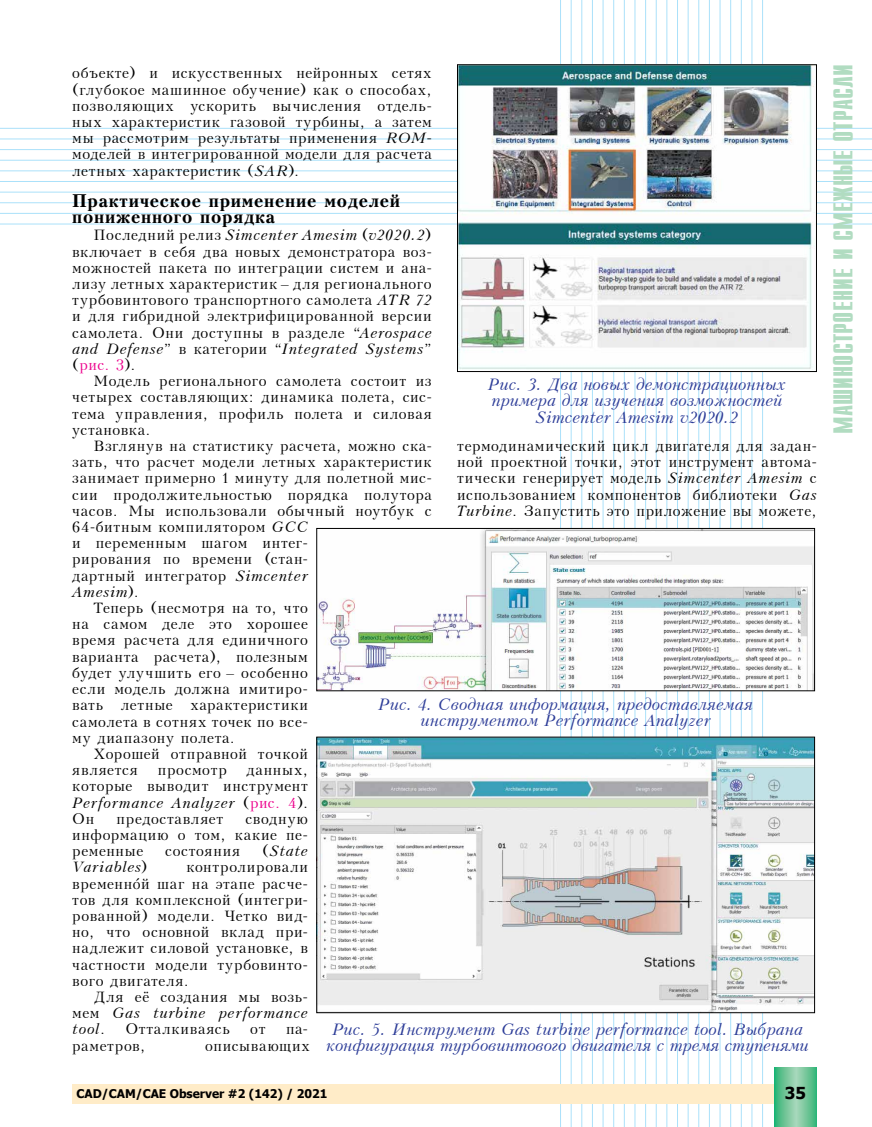
<style>
.page{position:relative;width:872px;height:1127px;background:#fff}
.page>*{position:absolute;margin:0;border:0;box-sizing:border-box;transform-origin:0 0}
.t1{font:700 22.5px "Z Compact";color:#b1dcc1}
.t2{font:700 18px/16.5px "Peterburg";letter-spacing:.04em;color:#000}
.t3{font:italic 16.5px/16.5px "Peterburg";color:#2d3d98;text-align:center}
.t4{font:700 16.5px "Tahoma";color:#000}
.t5{font:15px/16.2px "Peterburg";letter-spacing:.045em;color:#000;text-align:justify}
.t6{font:italic 15px/16.2px "Peterburg";letter-spacing:.04em;color:#000;text-align:justify}
.t7{font:700 12px "Tahoma";color:#000}
.s1{font-style:italic}
.s2{font-family:"Times New Roman"}
.s3{color:#ec008c}
.s4{font-style:normal}
</style>
<div class="page">
<hr style="left:560px;top:0;width:1px;height:1127px;background:#abe1fa">
<hr style="left:571px;top:0;width:1px;height:1127px;background:#abe1fa">
<hr style="left:581px;top:0;width:1px;height:1127px;background:#abe1fa">
<hr style="left:592px;top:0;width:1px;height:1127px;background:#abe1fa">
<hr style="left:603px;top:0;width:1px;height:1127px;background:#abe1fa">
<hr style="left:613px;top:0;width:1px;height:1127px;background:#abe1fa">
<hr style="left:624px;top:0;width:1px;height:1127px;background:#abe1fa">
<hr style="left:634px;top:0;width:1px;height:1127px;background:#abe1fa">
<hr style="left:645px;top:0;width:1px;height:1127px;background:#abe1fa">
<hr style="left:656px;top:0;width:1px;height:1127px;background:#abe1fa">
<hr style="left:666px;top:0;width:1px;height:1127px;background:#abe1fa">
<hr style="left:677px;top:0;width:1px;height:1127px;background:#abe1fa">
<hr style="left:688px;top:0;width:1px;height:1127px;background:#abe1fa">
<hr style="left:698px;top:0;width:1px;height:1127px;background:#abe1fa">
<hr style="left:709px;top:0;width:1px;height:1127px;background:#abe1fa">
<hr style="left:720px;top:0;width:1px;height:1127px;background:#abe1fa">
<hr style="left:730px;top:0;width:1px;height:1127px;background:#abe1fa">
<hr style="left:741px;top:0;width:1px;height:1127px;background:#abe1fa">
<hr style="left:751px;top:0;width:1px;height:1127px;background:#abe1fa">
<hr style="left:762px;top:0;width:1px;height:1127px;background:#abe1fa">
<hr style="left:0;top:128px;width:872px;height:1px;background:#abe1fa">
<hr style="left:0;top:139px;width:872px;height:1px;background:#abe1fa">
<hr style="left:0;top:149px;width:872px;height:1px;background:#abe1fa">
<hr style="left:0;top:160px;width:872px;height:1px;background:#abe1fa">
<hr style="left:0;top:171px;width:872px;height:1px;background:#abe1fa">
<hr style="left:0;top:181px;width:872px;height:1px;background:#abe1fa">
<hr style="left:0;top:192px;width:872px;height:1px;background:#abe1fa">
<hr style="left:0;top:202px;width:872px;height:1px;background:#abe1fa">
<hr style="left:0;top:213px;width:872px;height:1px;background:#abe1fa">
<hr style="left:0;top:224px;width:872px;height:1px;background:#abe1fa">
<div style="left:72px;top:1084px;width:744px;height:19px;background:#ffecc8"></div>
<svg style="left:774px;top:1067px;width:42px;height:60px;background:#6ec598"></svg>
<img style="left:459px;top:66px;width:355px;height:304px">
<div style="left:457px;top:64px;width:359px;height:308px;border:1px solid #000"></div>
<img style="left:318px;top:739px;width:495px;height:272px">
<div style="left:316px;top:737px;width:499px;height:276px;border:1px solid #000"></div>
<img style="left:318px;top:530px;width:495px;height:159px">
<div style="left:316px;top:528px;width:499px;height:163px;border:1px solid #000"></div>
<p class="t5" style="left:72px;top:65px;width:361px">объекте) и искусственных нейронных сетях (глубокое машинное обучение) как о способах, позволяющих ускорить вычисления отдель&shy;ных характеристик газовой турбины, а затем мы рассмотрим результаты применения <span class="s1">ROM&shy;</span>моделей в интегрированной модели для расчета летных характеристик (<span class="s1">SAR</span>).</p>
<p class="t2" style="left:72px;top:192px;width:329px">Практическое применение моделей пониженного порядка</p>
<p class="t5" style="left:72px;top:227px;width:361px;text-indent:21px">Последний релиз <span class="s1">Simcenter Amesim</span> (<span class="s1">v2020.2</span>) включает в себя два новых демонстратора воз&shy;можностей пакета по интеграции систем и ана&shy;лизу летных характеристик <span class="s2">–</span> для регионального турбовинтового транспортного самолета <span class="s1">ATR 72 </span>и для гибридной электрифицированной версии самолета. Они доступны в разделе “<span class="s1">Aerospace and Defense</span>” в категории “<span class="s1">Integrated Systems</span>” (<span class="s3">рис. 3</span>).</p>
<p class="t5" style="left:72px;top:373px;width:361px;text-indent:21px">Модель регионального самолета состоит из четырех составляющих: динамика полета, сис&shy;тема управления, профиль полета и силовая установка.</p>
<p class="t5" style="left:94px;top:438px;width:340px">Взглянув на статистику расчета, можно ска-</p>
<p class="t5" style="left:72px;top:454px;width:361px">зать, что расчет модели летных характеристик</p>
<p class="t5" style="left:72px;top:470px;width:361px">занимает примерно 1 минуту для полетной мис-</p>
<p class="t5" style="left:72px;top:487px;width:361px">сии продолжительностью порядка полутора</p>
<p class="t5" style="left:72px;top:503px;width:361px">часов. Мы использовали обычный ноутбук с</p>
<p class="t5" style="left:72px;top:519px;width:237px">64-битным компилятором <span class="s1">GCC</span></p>
<p class="t5" style="left:72px;top:535px;width:237px">и переменным шагом интег-</p>
<p class="t5" style="left:72px;top:551px;width:237px">рирования по времени (стан-</p>
<p class="t5" style="left:72px;top:568px;width:237px">дартный интегратор <span class="s1">Simcenter</span></p>
<p class="t6" style="left:72px;top:584px;width:68px">Amesim<span class="s4">).</span></p>
<p class="t5" style="left:94px;top:600px;width:216px">Теперь (несмотря на то, что</p>
<p class="t5" style="left:72px;top:616px;width:237px">на самом деле это хорошее</p>
<p class="t5" style="left:72px;top:632px;width:237px">время расчета для единичного</p>
<p class="t5" style="left:72px;top:649px;width:237px">варианта расчета), полезным</p>
<p class="t5" style="left:72px;top:665px;width:237px">будет улучшить его <span class="s2">–</span> особенно</p>
<p class="t5" style="left:72px;top:681px;width:237px">если модель должна имитиро-</p>
<p class="t5" style="left:72px;top:697px;width:237px">вать летные характеристики</p>
<p class="t5" style="left:72px;top:713px;width:237px">самолета в сотнях точек по все-</p>
<p class="t5" style="left:72px;top:730px;width:164px">му диапазону полета.</p>
<p class="t5" style="left:94px;top:746px;width:216px">Хорошей отправной точкой</p>
<p class="t5" style="left:72px;top:762px;width:67px">является</p>
<p class="t5" style="left:158px;top:762px;width:71px">просмотр</p>
<p class="t3" style="left:488px;top:376px;width:299px">Рис. 3. Два новых демонстрационных примера для изучения возможностей<br>Simcenter Amesim v2020.2</p>
<p class="t5" style="left:457px;top:438px;width:361px">термодинамический цикл двигателя для задан&shy;ной проектной точки, этот инструмент автома&shy;тически генерирует модель <span class="s1">Simcenter Amesim</span> с использованием компонентов библиотеки <span class="s1">Gas Turbine</span>. Запустить это приложение вы можете,</p>
<p class="t3" style="left:378px;top:696px;width:376px">Рис. 4. Сводная информация, предоставляемая инструментом Performance Analyzer</p>
<p class="t5" style="left:72px;top:762px;width:237px;text-indent:174px">данных, которые выводит инструмент <span class="s1">Performance Analyzer</span> (<span class="s3">рис. 4</span>).<br>Он</p>
<p class="t5" style="left:72px;top:811px;width:237px;text-indent:173px">сводную информацию о том, какие пе&shy;ременные</p>
<p class="t5" style="left:117px;top:811px;width:108px">предоставляет</p>
<p class="t5" style="left:165px;top:843px;width:77px">состояния</p>
<p class="t6" style="left:262px;top:843px;width:47px"><span class="s4">(</span>State</p>
<p class="t6" style="left:72px;top:859px;width:77px">Variables<span class="s4">)</span></p>
<p class="t5" style="left:72px;top:859px;width:237px;text-indent:114px">контролировали временнћй шаг на этапе расче&shy;тов для комплексной (интегри&shy;рованной) модели. Четко вид&shy;но, что основной вклад при&shy;надлежит силовой установке, в частности модели турбовинто&shy;вого двигателя.</p>
<p class="t6" style="left:72px;top:989px;width:237px;text-indent:21px"><span class="s4">Для её создания мы возь&shy;мем</span> Gas turbine performance tool<span class="s4">.</span></p>
<p class="t3" style="left:326px;top:1021px;width:484px">Рис. 5. Инструмент Gas turbine performance tool. Выбрана конфигурация турбовинтового двигателя с тремя ступенями</p>
<p class="t5" style="left:125px;top:1021px;width:106px">Отталкиваясь</p>
<p class="t5" style="left:250px;top:1021px;width:17px">от</p>
<p class="t5" style="left:286px;top:1021px;width:23px">па-</p>
<p class="t5" style="left:72px;top:1037px;width:75px">раметров,</p>
<p class="t5" style="left:205px;top:1037px;width:106px">описывающих</p>
<p class="t7" style="left:77px;top:1085px;width:252px">CAD/CAM/CAE Observer #2 (142) / 2021</p>
<p class="t4" style="left:785px;top:1081px;width:23px">35</p>
<h1 class="t1" style="left:826px;top:433px;width:371px;rotate:-90deg">МАШИНОСТРОЕНИЕ И СМЕЖНЫЕ ОТРАСЛИ</h1>
</div>
